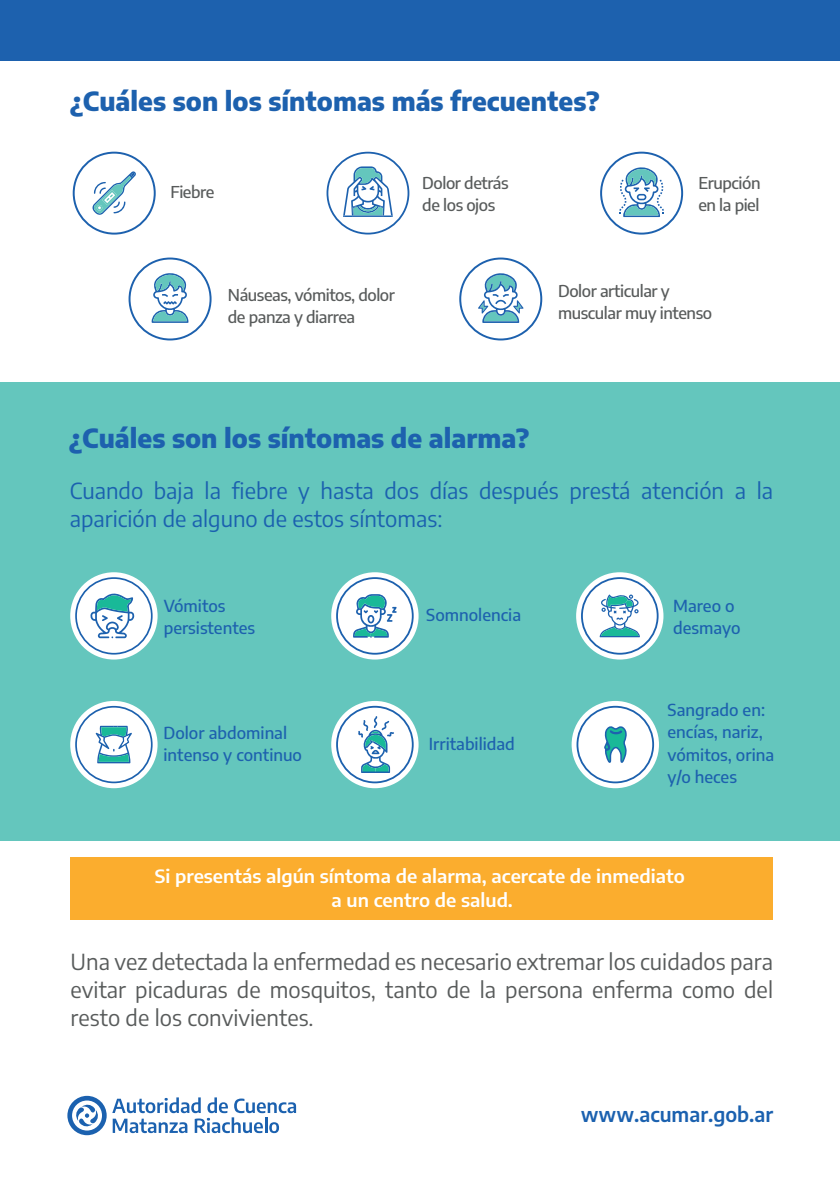
<style>
.page{position:relative;width:840px;height:1191px;background:#fff}
.page>*{position:absolute;margin:0;border:0;box-sizing:border-box;transform-origin:0 0}
.t1{font:800 26px "Encode Sans";color:#1d61ae}
.t2{font:22px/28px "Encode Sans";color:#585b5b;text-align:justify}
.t3{font:22px/28px "Encode Sans";color:#1b61af}
.t4{font:600 20.2px "Encode Sans";color:#1b61af}
.t5{font:600 18px/24px "Encode Sans";color:#fff;text-align:center;scale:1.05 1}
.t6{font:500 16.6px/22.2px "Encode Sans";color:#1d61ae}
.t7{font:500 16.4px/22px "Encode Sans";letter-spacing:-.025em;color:#585b5b}
</style>
<div class="page">
<div style="left:0;top:382px;width:839px;height:458px;background:#64c6bd"></div>
<svg style="left:67px;top:1095px;width:229px;height:40px"></svg>
<div style="left:70px;top:857px;width:702px;height:62px;background:#fbad2e"></div>
<svg style="left:619px;top:167px;width:44px;height:50px"></svg>
<div style="left:599px;top:152px;width:83px;height:83px;border:2px solid #1d61ae;border-radius:50%"></div>
<div style="left:326px;top:152px;width:83px;height:82px;border:2px solid #1d61ae;border-radius:50%"></div>
<svg style="left:343px;top:166px;width:49px;height:51px"></svg>
<div style="left:73px;top:152px;width:83px;height:83px;border:2px solid #1d61ae;border-radius:50%"></div>
<svg style="left:92px;top:171px;width:44px;height:44px"></svg>
<div style="left:128px;top:257px;width:83px;height:83px;border:2px solid #1d61ae;border-radius:50%"></div>
<svg style="left:151px;top:273px;width:37px;height:50px"></svg>
<div style="left:459px;top:257px;width:83px;height:83px;border:2px solid #1d61ae;border-radius:50%"></div>
<svg style="left:478px;top:273px;width:45px;height:50px"></svg>
<div style="left:331px;top:572px;width:87px;height:87px;background:#fff;border-radius:50%"></div>
<div style="left:336px;top:577px;width:77px;height:77px;border:2px solid #1d61ae;border-radius:50%"></div>
<svg style="left:353px;top:594px;width:43px;height:43px"></svg>
<div style="left:571px;top:701px;width:87px;height:87px;background:#fff;border-radius:50%"></div>
<div style="left:576px;top:706px;width:77px;height:77px;border:2px solid #1d61ae;border-radius:50%"></div>
<svg style="left:604px;top:726px;width:23px;height:37px"></svg>
<svg style="left:575px;top:572px;width:88px;height:87px;background:#e9f1f7"></svg>
<div style="left:580px;top:577px;width:78px;height:77px;border:2px solid #1d61ae;border-radius:50%"></div>
<svg style="left:599px;top:594px;width:40px;height:43px;background:#9acdd5"></svg>
<div style="left:70px;top:572px;width:87px;height:87px;background:#fff;border-radius:50%"></div>
<div style="left:75px;top:577px;width:77px;height:77px;border:2px solid #1d61ae;border-radius:50%"></div>
<svg style="left:90px;top:593px;width:44px;height:45px"></svg>
<div style="left:70px;top:701px;width:87px;height:87px;background:#fff;border-radius:50%"></div>
<div style="left:75px;top:706px;width:77px;height:77px;border:2px solid #1d61ae;border-radius:50%"></div>
<svg style="left:96px;top:726px;width:36px;height:37px"></svg>
<div style="left:331px;top:701px;width:87px;height:87px;background:#fff;border-radius:50%"></div>
<div style="left:336px;top:706px;width:77px;height:77px;border:2px solid #1d61ae;border-radius:50%"></div>
<svg style="left:358px;top:716px;width:36px;height:57px"></svg>
<hr style="left:361px;top:771px;width:28px;height:2px;background:#1d61ae">
<div style="left:0;top:0;width:839px;height:61px;background:#1d61ae"></div>
<p class="t1" style="left:70px;top:81px;width:531px">¿Cuáles son los síntomas más frecuentes?</p>
<p class="t7" style="left:170px;top:180px;width:45px">Fiebre</p>
<p class="t7" style="left:422px;top:171px;width:88px">Dolor detrás de los ojos</p>
<p class="t7" style="left:698px;top:171px;width:64px">Erupción en la piel</p>
<p class="t7" style="left:228px;top:283px;width:168px">Náuseas, vómitos, dolor de panza y diarrea</p>
<p class="t7" style="left:557px;top:279px;width:155px">Dolor articular y muscular muy intenso</p>
<p class="t1" style="left:69px;top:418px;width:462px">¿Cuáles son los síntomas de alarma?</p>
<p class="t3" style="left:70px;top:475px;width:704px">Cuando baja la fiebre y hasta dos días después prestá atención a la aparición de alguno de estos síntomas:</p>
<p class="t6" style="left:163px;top:593px;width:93px">Vómitos persistentes</p>
<p class="t6" style="left:426px;top:602px;width:96px">Somnolencia</p>
<p class="t6" style="left:163px;top:720px;width:140px">Dolor abdominal intenso y continuo</p>
<p class="t6" style="left:428px;top:731px;width:87px">Irritabilidad</p>
<p class="t6" style="left:672px;top:593px;width:69px">Mareo o desmayo</p>
<p class="t6" style="left:667px;top:698px;width:108px">Sangrado en: encías, nariz, vómitos, orina y/o heces</p>
<p class="t5" style="left:155px;top:863px;width:506px">Si presentás algún síntoma de alarma, acercate de inmediato a un centro de salud.</p>
<p class="t2" style="left:70px;top:946px;width:703px">Una vez detectada la enfermedad es necesario extremar los cuidados para evitar picaduras de mosquitos, tanto de la persona enferma como del resto de los convivientes.</p>
<p class="t4" style="left:580px;top:1099px;width:194px">www.acumar.gob.ar</p>
</div>
